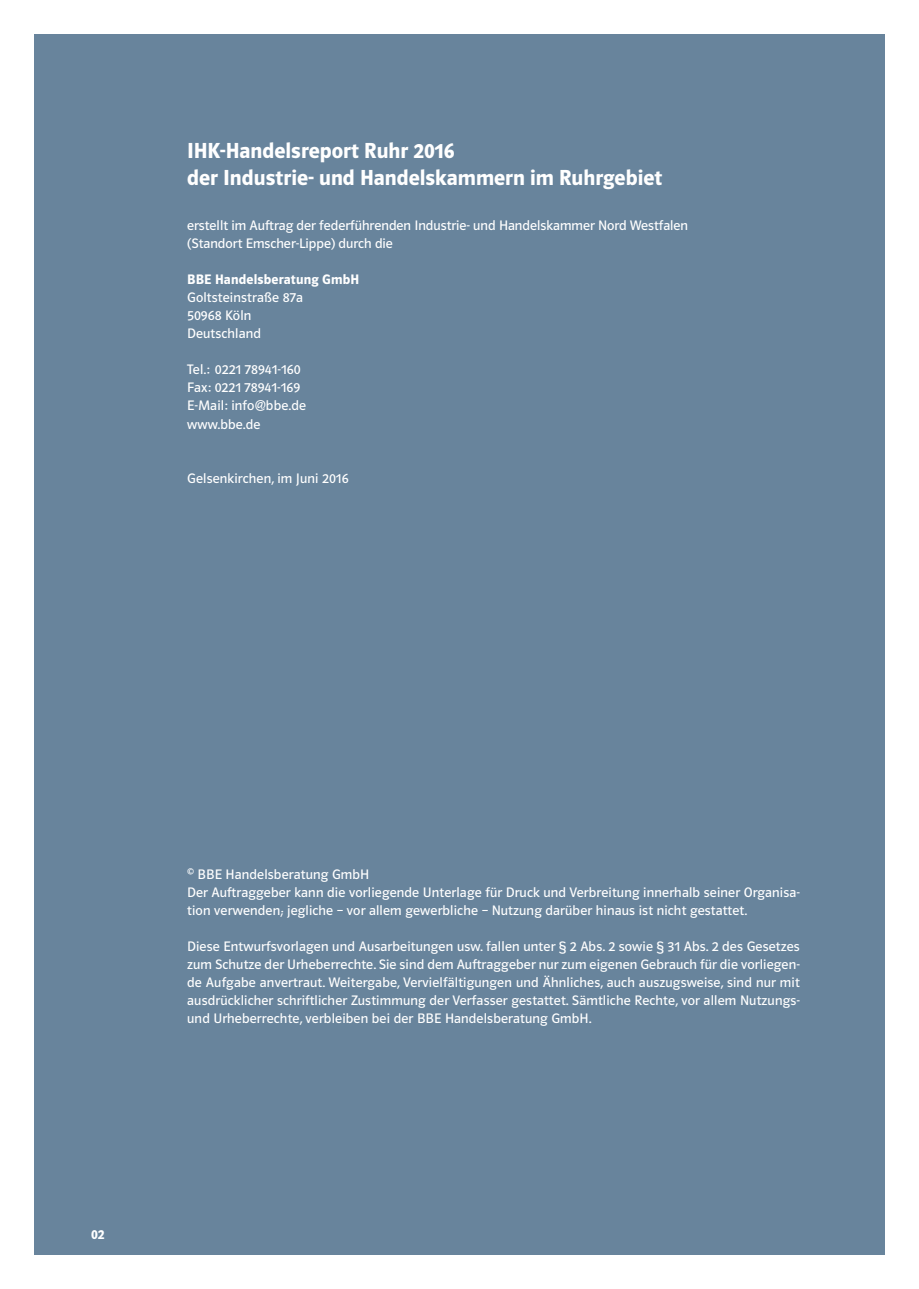
<style>
.page{position:relative;width:919px;height:1289px;background:#fff}
.page>*{position:absolute;margin:0;border:0;box-sizing:border-box;transform-origin:0 0}
.t1{font:22.5px/27px "Polo 11 K Hfett";color:#fff}
.t2{font:14.25px/18px "Polo 11 K Buch";letter-spacing:.01em;color:#fff}
.t3{font:14.25px "Polo 11 K Hfett";letter-spacing:.01em;color:#fff}
</style>
<div class="page">
<div style="left:34px;top:34px;width:850px;height:1220px;background:#68849c"></div>
<h1 class="t1" style="left:187px;top:137px;width:477px">IHK-Handelsreport Ruhr 2016<br>der Industrie- und Handelskammern im Ruhrgebiet</h1>
<p class="t2" style="left:187px;top:217px;width:502px">erstellt im Auftrag der federführenden Industrie- und Handelskammer Nord Westfalen (Standort Emscher-Lippe) durch die</p>
<p class="t3" style="left:187px;top:272px;width:173px">BBE Handelsberatung GmbH</p>
<p class="t2" style="left:187px;top:289px;width:117px">Goltsteinstraße 87a<br>50968 Köln<br>Deutschland</p>
<p class="t2" style="left:187px;top:361px;width:120px">Tel.: 0221 78941-160<br>Fax: 0221 78941-169<br>E-Mail: info@bbe.de www.bbe.de</p>
<p class="t2" style="left:187px;top:469px;width:163px">Gelsenkirchen, im Juni 2016</p>
<p class="t3" style="left:91px;top:1226px;width:15px">02</p>
<p class="t2" style="left:187px;top:865px;width:614px"><sup>©</sup> BBE Handelsberatung GmbH<br>Der Auftraggeber kann die vorliegende Unterlage für Druck und Verbreitung innerhalb seiner Organisa&shy;tion verwenden; jegliche – vor allem gewerbliche – Nutzung darüber hinaus ist nicht gestattet.</p>
<p class="t2" style="left:187px;top:937px;width:614px;text-align:justify">Diese Entwurfsvorlagen und Ausarbeitungen usw. fallen unter § 2 Abs. 2 sowie § 31 Abs. 2 des Gesetzes zum Schutze der Urheberrechte. Sie sind dem Auftraggeber nur zum eigenen Gebrauch für die vorliegen&shy;de Aufgabe anvertraut. Weitergabe, Vervielfältigungen und Ähnliches, auch auszugsweise, sind nur mit ausdrücklicher schriftlicher Zustimmung der Verfasser gestattet. Sämtliche Rechte, vor allem Nutzungs&shy;und Urheberrechte, verbleiben bei der BBE Handelsberatung GmbH.</p>
</div>
